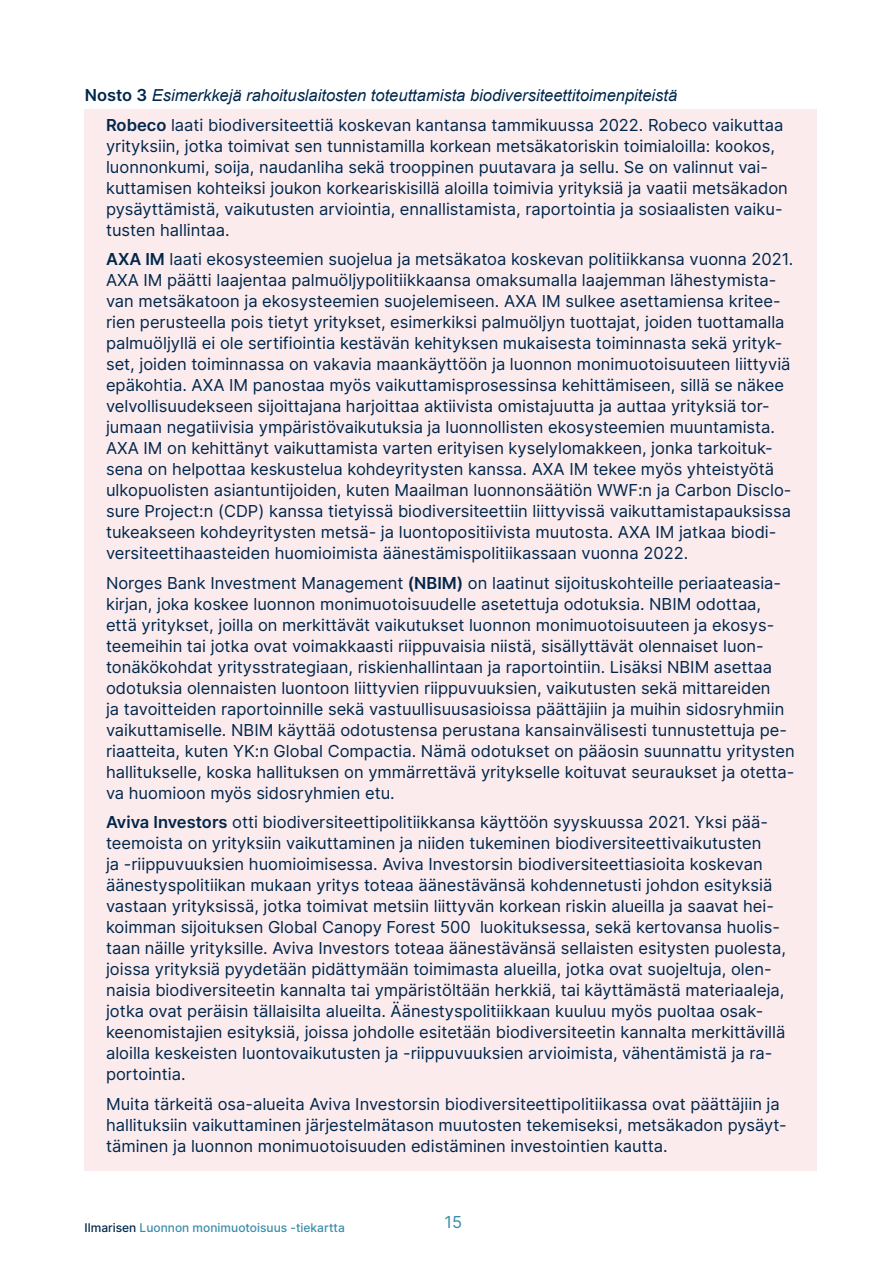
<style>
.page{position:relative;width:893px;height:1263px;background:#fff}
.page>*{position:absolute;margin:0;border:0;box-sizing:border-box;transform-origin:0 0}
.Leipis{font:16.5px/21px "Inter";color:#00274b}
.Leipis-2{font:italic 16.5px "Arial";color:#00274b}
.t1{font:16.5px "Inter";color:#3a8da9}
.t2{font:500 12px "Inter";color:#3a8da9}
.s1{font-family:"Inter";font-weight:600;font-style:normal}
.s2{font-weight:600}
.s3{color:#00274b}
</style>
<div class="page">
<div style="left:85px;top:109px;width:732px;height:1061px;background:#fbebed"></div>
<p class="Leipis-2" style="left:85px;top:85px;width:594px"><span class="s1">Nosto 3</span> Esimerkkejä rahoituslaitosten toteuttamista biodiversiteettitoimenpiteistä</p>
<p class="Leipis" style="left:106px;top:114px;width:683px"><span class="s2">Robeco</span> laati biodiversiteettiä koskevan kantansa tammikuussa 2022. Robeco vaikuttaa yrityksiin, jotka toimivat sen tunnistamilla korkean metsäkatoriskin toimialoilla: kookos, luonnonkumi, soija, naudanliha sekä trooppinen puutavara ja sellu. Se on valinnut vai&shy;kuttamisen kohteiksi joukon korkeariskisillä aloilla toimivia yrityksiä ja vaatii metsäkadon pysäyttämistä, vaikutusten arviointia, ennallistamista, raportointia ja sosiaalisten vaiku&shy;tusten hallintaa.</p>
<p class="Leipis" style="left:106px;top:248px;width:689px"><span class="s2">AXA IM</span> laati ekosysteemien suojelua ja metsäkatoa koskevan politiikkansa vuonna 2021.<br>AXA IM päätti laajentaa palmuöljypolitiikkaansa omaksumalla laajemman lähestymista&shy;van metsäkatoon ja ekosysteemien suojelemiseen. AXA IM sulkee asettamiensa kritee&shy;rien perusteella pois tietyt yritykset, esimerkiksi palmuöljyn tuottajat, joiden tuottamalla palmuöljyllä ei ole sertifiointia kestävän kehityksen mukaisesta toiminnasta sekä yrityk&shy;set, joiden toiminnassa on vakavia maankäyttöön ja luonnon monimuotoisuuteen liittyviä epäkohtia. AXA IM panostaa myös vaikuttamisprosessinsa kehittämiseen, sillä se näkee velvollisuudekseen sijoittajana harjoittaa aktiivista omistajuutta ja auttaa yrityksiä tor&shy;jumaan negatiivisia ympäristövaikutuksia ja luonnollisten ekosysteemien muuntamista.<br>AXA IM on kehittänyt vaikuttamista varten erityisen kyselylomakkeen, jonka tarkoituk&shy;sena on helpottaa keskustelua kohdeyritysten kanssa. AXA IM tekee myös yhteistyötä ulkopuolisten asiantuntijoiden, kuten Maailman luonnonsäätiön WWF:n ja Carbon Disclo&shy;sure Project:n (CDP) kanssa tietyissä biodiversiteettiin liittyvissä vaikuttamistapauksissa tukeakseen kohdeyritysten metsä- ja luontopositiivista muutosta. AXA IM jatkaa biodi&shy;versiteettihaasteiden huomioimista äänestämispolitiikassaan vuonna 2022.</p>
<p class="Leipis" style="left:106px;top:572px;width:690px">Norges Bank Investment Management <span class="s2">(NBIM)</span> on laatinut sijoituskohteille periaateasia&shy;kirjan, joka koskee luonnon monimuotoisuudelle asetettuja odotuksia. NBIM odottaa, että yritykset, joilla on merkittävät vaikutukset luonnon monimuotoisuuteen ja ekosys&shy;teemeihin tai jotka ovat voimakkaasti riippuvaisia niistä, sisällyttävät olennaiset luon&shy;tonäkökohdat yritysstrategiaan, riskienhallintaan ja raportointiin. Lisäksi NBIM asettaa odotuksia olennaisten luontoon liittyvien riippuvuuksien, vaikutusten sekä mittareiden<br>ja tavoitteiden raportoinnille sekä vastuullisuusasioissa päättäjiin ja muihin sidosryhmiin vaikuttamiselle. NBIM käyttää odotustensa perustana kansainvälisesti tunnustettuja pe&shy;riaatteita, kuten YK:n Global Compactia. Nämä odotukset on pääosin suunnattu yritysten hallitukselle, koska hallituksen on ymmärrettävä yritykselle koituvat seuraukset ja otetta&shy;va huomioon myös sidosryhmien etu.</p>
<p class="Leipis" style="left:106px;top:811px;width:681px"><span class="s2">Aviva Investors</span> otti biodiversiteettipolitiikkansa käyttöön syyskuussa 2021. Yksi pää&shy;teemoista on yrityksiin vaikuttaminen ja niiden tukeminen biodiversiteettivaikutusten<br>ja -riippuvuuksien huomioimisessa. Aviva Investorsin biodiversiteettiasioita koskevan äänestyspolitiikan mukaan yritys toteaa äänestävänsä kohdennetusti johdon esityksiä vastaan yrityksissä, jotka toimivat metsiin liittyvän korkean riskin alueilla ja saavat hei&shy;koimman sijoituksen Global Canopy Forest 500 luokituksessa, sekä kertovansa huolis&shy;taan näille yrityksille. Aviva Investors toteaa äänestävänsä sellaisten esitysten puolesta, joissa yrityksiä pyydetään pidättymään toimimasta alueilla, jotka ovat suojeltuja, olen&shy;naisia biodiversiteetin kannalta tai ympäristöltään herkkiä, tai käyttämästä materiaaleja, jotka ovat peräisin tällaisilta alueilta. Äänestyspolitiikkaan kuuluu myös puoltaa osak&shy;keenomistajien esityksiä, joissa johdolle esitetään biodiversiteetin kannalta merkittävillä aloilla keskeisten luontovaikutusten ja -riippuvuuksien arvioimista, vähentämistä ja ra&shy;portointia.</p>
<p class="Leipis" style="left:106px;top:1093px;width:682px">Muita tärkeitä osa-alueita Aviva Investorsin biodiversiteettipolitiikassa ovat päättäjiin ja hallituksiin vaikuttaminen järjestelmätason muutosten tekemiseksi, metsäkadon pysäyt&shy;täminen ja luonnon monimuotoisuuden edistäminen investointien kautta.</p>
<p class="t2" style="left:85px;top:1219px;width:262px"><span class="s3">Ilmarisen</span> Luonnon monimuotoisuus -tiekartta</p>
<p class="t1" style="left:444px;top:1210px;width:19px">15</p>
</div>
